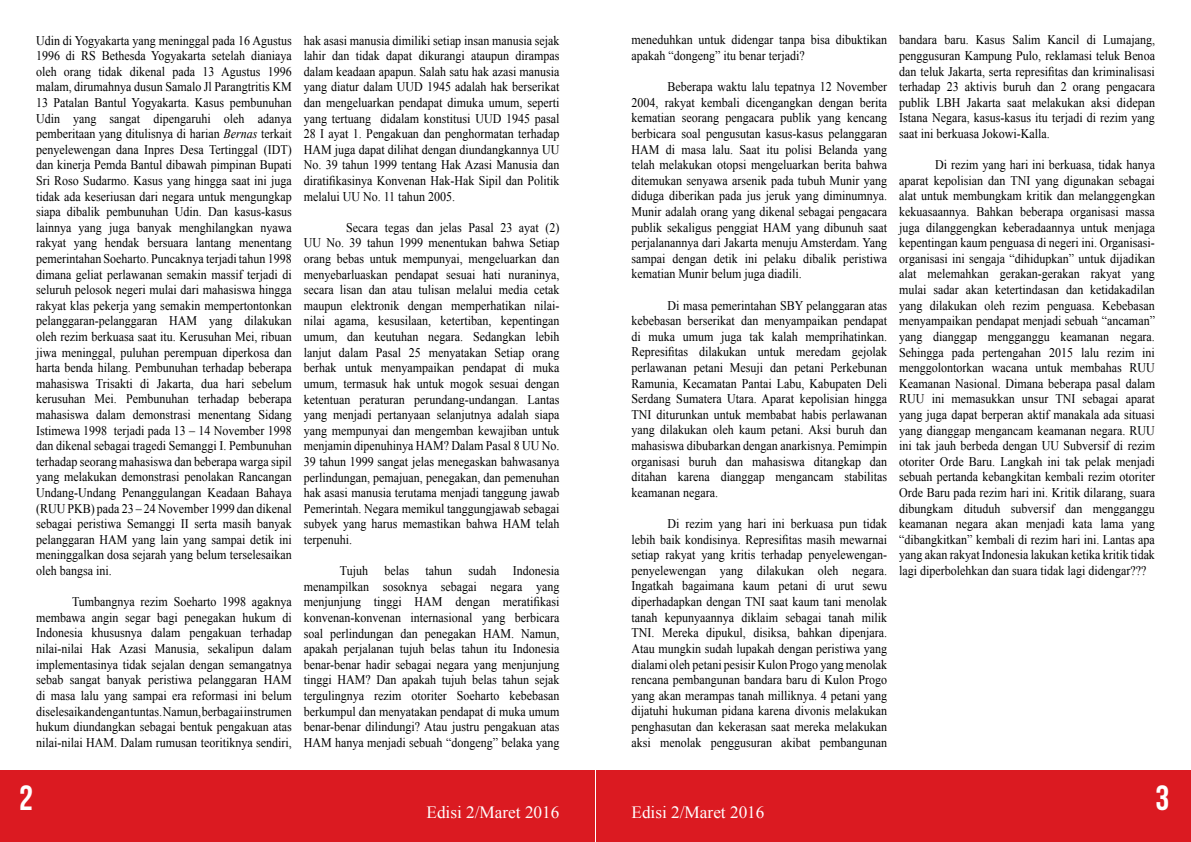
<style>
.page{position:relative;width:1191px;height:842px;background:#fff}
.page>*{position:absolute;margin:0;border:0;box-sizing:border-box;transform-origin:0 0}
.t1{font:700 35px "Bebas Neue";color:#fff}
.t2{font:17.2px "Times New Roman";color:#fff}
.t3{font:13.2px/15.6px "Times New Roman";color:#000;text-align:justify;scale:.91 1}
.s1{font-style:italic}
</style>
<div class="page">
<div style="left:0;top:769px;width:595px;height:72px;background:#db1a21"></div>
<div style="left:596px;top:769px;width:594px;height:72px;background:#db1a21"></div>
<p class="t3" style="left:36px;top:32px;width:282px">Udin di Yogyakarta yang meninggal pada 16 Agustus 1996 di RS Bethesda Yogyakarta setelah dianiaya oleh orang tidak dikenal pada 13 Agustus 1996 malam, dirumahnya dusun Samalo Jl Parangtritis KM 13 Patalan Bantul Yogyakarta. Kasus pembunuhan Udin yang sangat dipengaruhi oleh adanya pemberitaan yang ditulisnya di harian <span class="s1">Bernas</span> terkait penyelewengan dana Inpres Desa Tertinggal (IDT) dan kinerja Pemda Bantul dibawah pimpinan Bupati Sri Roso Sudarmo. Kasus yang hingga saat ini juga tidak ada keseriusan dari negara untuk mengungkap siapa dibalik pembunuhan Udin. Dan kasus-kasus lainnya yang juga banyak menghilangkan nyawa rakyat yang hendak bersuara lantang menentang pemerintahan Soeharto. Puncaknya terjadi tahun 1998 dimana geliat perlawanan semakin massif terjadi di seluruh pelosok negeri mulai dari mahasiswa hingga rakyat klas pekerja yang semakin mempertontonkan pelanggaran-pelanggaran HAM yang dilakukan oleh rezim berkuasa saat itu. Kerusuhan Mei, ribuan jiwa meninggal, puluhan perempuan diperkosa dan harta benda hilang. Pembunuhan terhadap beberapa mahasiswa Trisakti di Jakarta, dua hari sebelum kerusuhan Mei. Pembunuhan terhadap beberapa mahasiswa dalam demonstrasi menentang Sidang Istimewa 1998 terjadi pada 13 – 14 November 1998 dan dikenal sebagai tragedi Semanggi I. Pembunuhan terhadap seorang mahasiswa dan beberapa warga sipil yang melakukan demonstrasi penolakan Rancangan Undang-Undang Penanggulangan Keadaan Bahaya (RUU PKB) pada 23 – 24 November 1999 dan dikenal sebagai peristiwa Semanggi II serta masih banyak pelanggaran HAM yang lain yang sampai detik ini meninggalkan dosa sejarah yang belum terselesaikan oleh bangsa ini.</p>
<p class="t3" style="left:36px;top:594px;width:282px;text-indent:36px">Tumbangnya rezim Soeharto 1998 agaknya membawa angin segar bagi penegakan hukum di Indonesia khususnya dalam pengakuan terhadap nilai-nilai Hak Azasi Manusia, sekalipun dalam implementasinya tidak sejalan dengan semangatnya sebab sangat banyak peristiwa pelanggaran HAM di masa lalu yang sampai era reformasi ini belum diselesaikan dengan tuntas. Namun, berbagai instrumen hukum diundangkan sebagai bentuk pengakuan atas nilai-nilai HAM. Dalam rumusan teoritiknya sendiri,</p>
<p class="t3" style="left:304px;top:32px;width:282px">hak asasi manusia dimiliki setiap insan manusia sejak lahir dan tidak dapat dikurangi ataupun dirampas dalam keadaan apapun. Salah satu hak azasi manusia yang diatur dalam UUD 1945 adalah hak berserikat dan mengeluarkan pendapat dimuka umum, seperti yang tertuang didalam konstitusi UUD 1945 pasal 28 I ayat 1. Pengakuan dan penghormatan terhadap HAM juga dapat dilihat dengan diundangkannya UU No. 39 tahun 1999 tentang Hak Azasi Manusia dan diratifikasinya Konvenan Hak-Hak Sipil dan Politik melalui UU No. 11 tahun 2005.</p>
<p class="t3" style="left:304px;top:219px;width:282px;text-indent:43px">Secara tegas dan jelas Pasal 23 ayat (2)<br>UU No. 39 tahun 1999 menentukan bahwa Setiap orang bebas untuk mempunyai, mengeluarkan dan menyebarluaskan pendapat sesuai hati nuraninya, secara lisan dan atau tulisan melalui media cetak maupun elektronik dengan memperhatikan nilai&shy;nilai agama, kesusilaan, ketertiban, kepentingan umum, dan keutuhan negara. Sedangkan lebih lanjut dalam Pasal 25 menyatakan Setiap orang berhak untuk menyampaikan pendapat di muka umum, termasuk hak untuk mogok sesuai dengan ketentuan peraturan perundang-undangan. Lantas yang menjadi pertanyaan selanjutnya adalah siapa yang mempunyai dan mengemban kewajiban untuk menjamin dipenuhinya HAM? Dalam Pasal 8 UU No.<br>39 tahun 1999 sangat jelas menegaskan bahwasanya perlindungan, pemajuan, penegakan, dan pemenuhan hak asasi manusia terutama menjadi tanggung jawab Pemerintah. Negara memikul tanggungjawab sebagai subyek yang harus memastikan bahwa HAM telah terpenuhi.</p>
<p class="t3" style="left:304px;top:563px;width:282px;text-indent:36px">Tujuh belas tahun sudah Indonesia menampilkan sosoknya sebagai negara yang menjunjung tinggi HAM dengan meratifikasi konvenan-konvenan internasional yang berbicara soal perlindungan dan penegakan HAM. Namun, apakah perjalanan tujuh belas tahun itu Indonesia benar-benar hadir sebagai negara yang menjunjung tinggi HAM? Dan apakah tujuh belas tahun sejak tergulingnya rezim otoriter Soeharto kebebasan berkumpul dan menyatakan pendapat di muka umum benar-benar dilindungi? Atau justru pengakuan atas HAM hanya menjadi sebuah “dongeng” belaka yang</p>
<p class="t3" style="left:631px;top:32px;width:282px">meneduhkan untuk didengar tanpa bisa dibuktikan apakah “dongeng” itu benar terjadi?</p>
<p class="t3" style="left:631px;top:79px;width:282px;text-indent:36px">Beberapa waktu lalu tepatnya 12 November 2004, rakyat kembali dicengangkan dengan berita kematian seorang pengacara publik yang kencang berbicara soal pengusutan kasus-kasus pelanggaran HAM di masa lalu. Saat itu polisi Belanda yang telah melakukan otopsi mengeluarkan berita bahwa ditemukan senyawa arsenik pada tubuh Munir yang diduga diberikan pada jus jeruk yang diminumnya.<br>Munir adalah orang yang dikenal sebagai pengacara publik sekaligus penggiat HAM yang dibunuh saat perjalanannya dari Jakarta menuju Amsterdam. Yang sampai dengan detik ini pelaku dibalik peristiwa kematian Munir belum juga diadili.</p>
<p class="t3" style="left:631px;top:297px;width:282px;text-indent:36px">Di masa pemerintahan SBY pelanggaran atas kebebasan berserikat dan menyampaikan pendapat di muka umum juga tak kalah memprihatinkan.<br>Represifitas dilakukan untuk meredam gejolak perlawanan petani Mesuji dan petani Perkebunan Ramunia, Kecamatan Pantai Labu, Kabupaten Deli Serdang Sumatera Utara. Aparat kepolisian hingga TNI diturunkan untuk membabat habis perlawanan yang dilakukan oleh kaum petani. Aksi buruh dan mahasiswa dibubarkan dengan anarkisnya. Pemimpin organisasi buruh dan mahasiswa ditangkap dan ditahan karena dianggap mengancam stabilitas keamanan negara.</p>
<p class="t3" style="left:631px;top:516px;width:282px;text-indent:36px">Di rezim yang hari ini berkuasa pun tidak lebih baik kondisinya. Represifitas masih mewarnai setiap rakyat yang kritis terhadap penyelewengan&shy;penyelewengan yang dilakukan oleh negara.<br>Ingatkah bagaimana kaum petani di urut sewu diperhadapkan dengan TNI saat kaum tani menolak tanah kepunyaannya diklaim sebagai tanah milik TNI. Mereka dipukul, disiksa, bahkan dipenjara.<br>Atau mungkin sudah lupakah dengan peristiwa yang dialami oleh petani pesisir Kulon Progo yang menolak rencana pembangunan bandara baru di Kulon Progo yang akan merampas tanah milliknya. 4 petani yang dijatuhi hukuman pidana karena divonis melakukan penghasutan dan kekerasan saat mereka melakukan aksi menolak penggusuran akibat pembangunan</p>
<p class="t3" style="left:899px;top:32px;width:282px">bandara baru. Kasus Salim Kancil di Lumajang, penggusuran Kampung Pulo, reklamasi teluk Benoa dan teluk Jakarta, serta represifitas dan kriminalisasi terhadap 23 aktivis buruh dan 2 orang pengacara publik LBH Jakarta saat melakukan aksi didepan Istana Negara, kasus-kasus itu terjadi di rezim yang saat ini berkuasa Jokowi-Kalla.</p>
<p class="t3" style="left:899px;top:157px;width:282px;text-indent:36px">Di rezim yang hari ini berkuasa, tidak hanya aparat kepolisian dan TNI yang digunakan sebagai alat untuk membungkam kritik dan melanggengkan kekuasaannya. Bahkan beberapa organisasi massa juga dilanggengkan keberadaannya untuk menjaga kepentingan kaum penguasa di negeri ini. Organisasi&shy;organisasi ini sengaja “dihidupkan” untuk dijadikan alat melemahkan gerakan-gerakan rakyat yang mulai sadar akan ketertindasan dan ketidakadilan yang dilakukan oleh rezim penguasa. Kebebasan menyampaikan pendapat menjadi sebuah “ancaman” yang dianggap mengganggu keamanan negara.<br>Sehingga pada pertengahan 2015 lalu rezim ini menggolontorkan wacana untuk membahas RUU Keamanan Nasional. Dimana beberapa pasal dalam RUU ini memasukkan unsur TNI sebagai aparat yang juga dapat berperan aktif manakala ada situasi yang dianggap mengancam keamanan negara. RUU ini tak jauh berbeda dengan UU Subversif di rezim otoriter Orde Baru. Langkah ini tak pelak menjadi sebuah pertanda kebangkitan kembali rezim otoriter Orde Baru pada rezim hari ini. Kritik dilarang, suara dibungkam dituduh subversif dan mengganggu keamanan negara akan menjadi kata lama yang “dibangkitkan” kembali di rezim hari ini. Lantas apa yang akan rakyat Indonesia lakukan ketika kritik tidak lagi diperbolehkan dan suara tidak lagi didengar???</p>
<h1 class="t1" style="left:19px;top:779px;width:15px">2</h1>
<h1 class="t1" style="left:1155px;top:779px;width:15px">3</h1>
<h2 class="t2" style="left:426px;top:801px;width:134px">Edisi 2/Maret 2016</h2>
<h2 class="t2" style="left:631px;top:801px;width:134px">Edisi 2/Maret 2016</h2>
</div>
